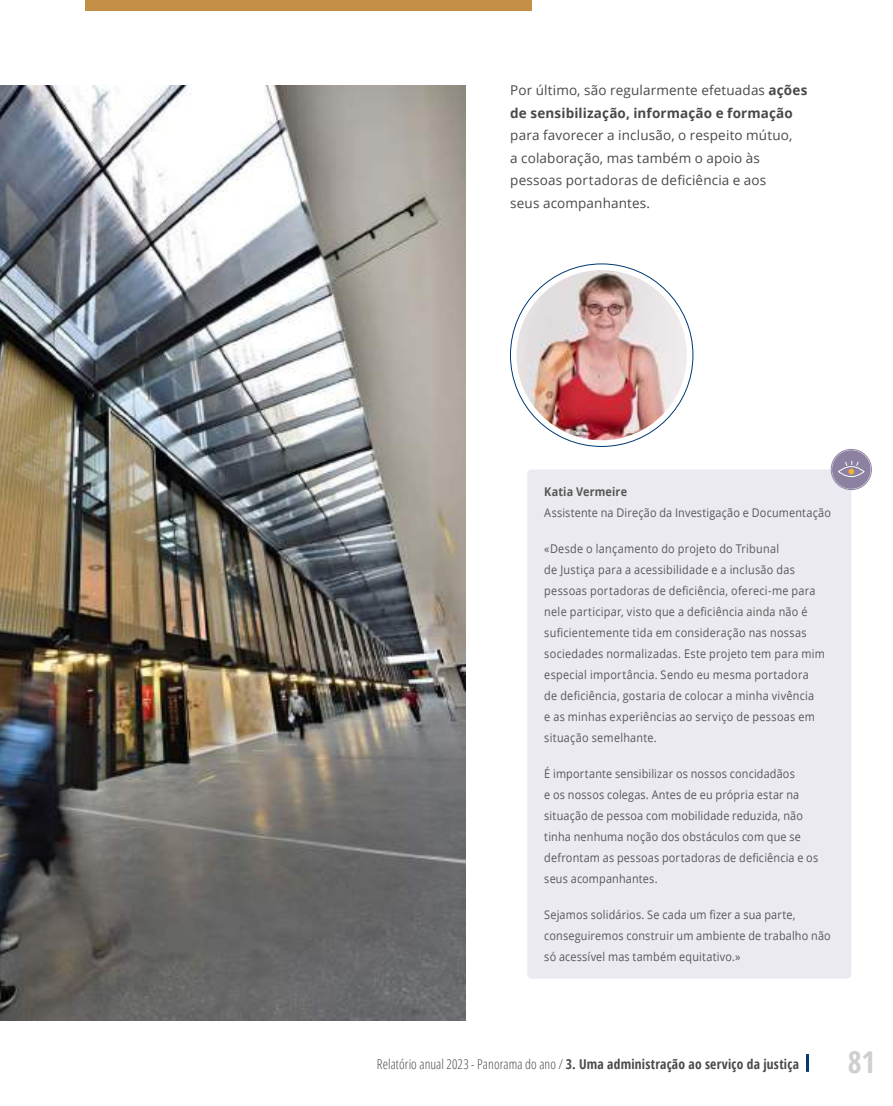
<style>
.page{position:relative;width:893px;height:1106px;background:#fff}
.page>*{position:absolute;margin:0;border:0;box-sizing:border-box;transform-origin:0 0}
.t1{font:700 30px "Open Sans Condensed";color:#cdd0cd}
.t2{font:13.5px/22.5px "Open Sans";letter-spacing:.01em;color:#4a4948}
.t3{font:700 13.5px/22.5px "Open Sans";letter-spacing:.01em;color:#4a4948}
.t4{font:700 13.5px "Open Sans Condensed";letter-spacing:.015em;color:#4a4948}
.t5{font:12px/21px "Open Sans";letter-spacing:.02em;color:#575656;scale:.9 1}
.t6{font:700 12px "Open Sans";letter-spacing:.015em;color:#575656;scale:.9 1}
.s1{font-weight:400}
.s2{font-family:"Open Sans";font-weight:300;font-stretch:condensed}
</style>
<div class="page">
<hr style="left:806px;top:1054px;width:3px;height:17px;background:#003972">
<div style="left:85px;top:0;width:446px;height:11px;background:#c58f48"></div>
<img style="left:0;top:85px;width:465px;height:935px">
<div style="left:527px;top:469px;width:324px;height:509px;background:#eceaf1;border-radius:4px"></div>
<img style="left:517px;top:270px;width:170px;height:170px;border-radius:85px">
<div style="left:832px;top:450px;width:39px;height:39px;background:#8d81a2;border-radius:50%"></div>
<div style="left:831px;top:449px;width:40px;height:40px;border:1px solid #8d81a2;border-radius:50%"></div>
<div style="left:838px;top:466px;width:26px;height:11px;border:1px solid #fff;border-radius:50%"></div>
<svg style="left:845px;top:461px;width:14px;height:13px"></svg>
<p class="t3" style="left:510px;top:79px;width:299px"><span class="s1">Por último, são regularmente efetuadas</span> ações de sensibilização, informação e formação</p>
<p class="t2" style="left:510px;top:126px;width:284px">para favorecer a inclusão, o respeito mútuo, a colaboração, mas também o apoio às pessoas portadoras de de昀椀ciência e aos seus acompanhantes.</p>
<p class="t6" style="left:544px;top:483px;width:93px">Katia Vermeire</p>
<p class="t5" style="left:544px;top:503px;width:320px">Assistente na Direção da Investigação e Documentação</p>
<p class="t5" style="left:544px;top:539px;width:313px">«Desde o lançamento do projeto do Tribunal<br>de Justiça para a acessibilidade e a inclusão das pessoas portadoras de de昀椀ciência, ofereci‑me para nele participar, visto que a de昀椀ciência ainda não é<br>su昀椀cientemente tida em consideração nas nossas sociedades normalizadas. Este projeto tem para mim especial importância. Sendo eu mesma portadora<br>de de昀椀ciência, gostaria de colocar a minha vivência<br>e as minhas experiências ao serviço de pessoas em situação semelhante.</p>
<p class="t5" style="left:544px;top:763px;width:306px">É importante sensibilizar os nossos concidadãos<br>e os nossos colegas. Antes de eu própria estar na situação de pessoa com mobilidade reduzida, não tinha nenhuma noção dos obstáculos com que se defrontam as pessoas portadoras de de昀椀ciência e os seus acompanhantes.</p>
<p class="t5" style="left:544px;top:904px;width:320px">Sejamos solidários. Se cada um 昀椀zer a sua parte, conseguiremos construir um ambiente de trabalho não só acessível mas também equitativo.»</p>
<p class="t4" style="left:377px;top:1058px;width:424px"><span class="s2">Relatório anual 2023 - Panorama do ano /</span> 3. Uma administração ao serviço da justiça</p>
<h1 class="t1" style="left:848px;top:1049px;width:29px">81</h1>
</div>
